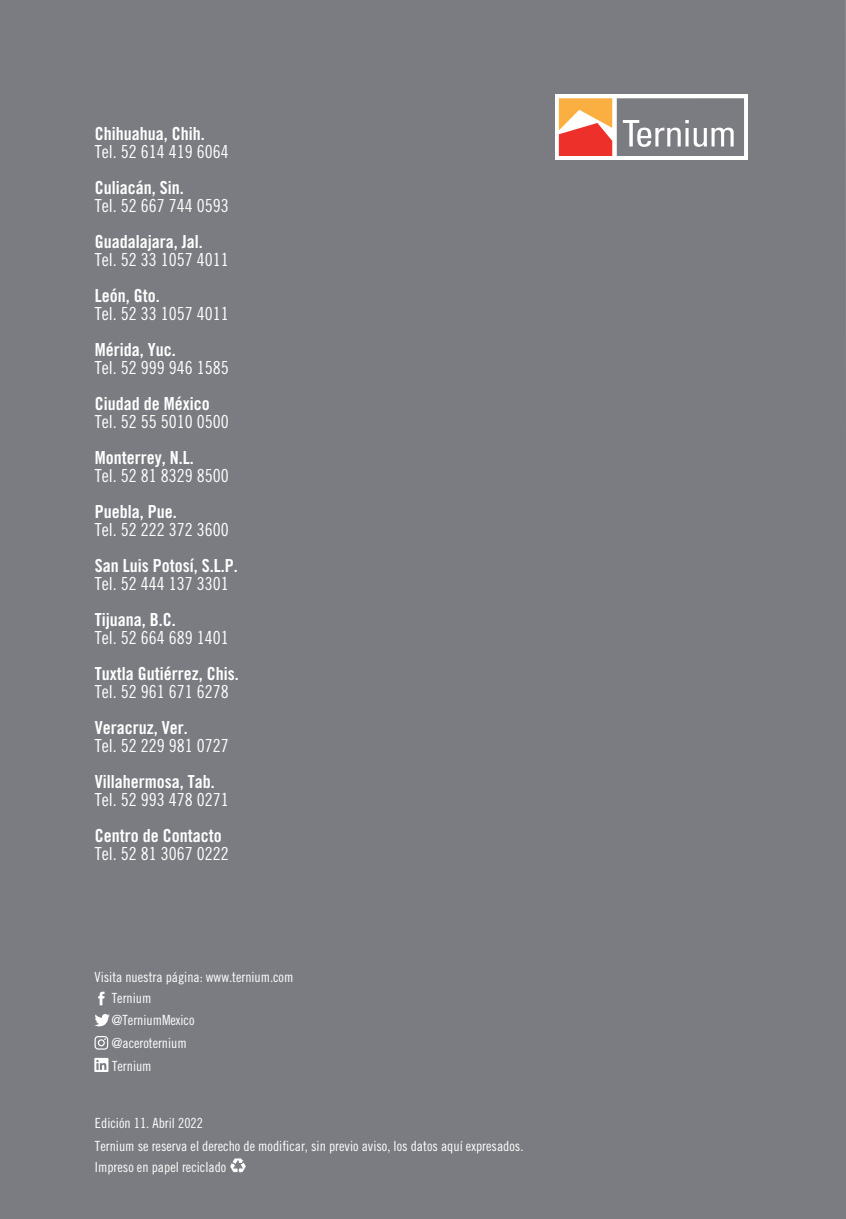
<style>
.page{position:relative;width:846px;height:1219px;background:#7a7c81}
.page>*{position:absolute;margin:0;border:0;box-sizing:border-box;transform-origin:0 0}
.t1{font:18px "Trade Gothic Cond Eighteen";color:#fff}
.t2{font:18px "Trade Gothic Bold Cond Twenty";color:#fff}
.t3{font:14px "Trade Gothic Cond Eighteen";color:#fff}
</style>
<div class="page">
<svg style="left:230px;top:1158px;width:16px;height:15px"></svg>
<svg style="left:95px;top:1014px;width:15px;height:12px"></svg>
<svg style="left:98px;top:992px;width:7px;height:13px"></svg>
<svg style="left:95px;top:1036px;width:13px;height:14px"></svg>
<svg style="left:94px;top:1058px;width:14px;height:14px"></svg>
<div style="left:555px;top:95px;width:192px;height:65px;background:#fff"></div>
<svg style="left:559px;top:98px;width:185px;height:58px;background:#ab8c83"></svg>
<p class="t2" style="left:95px;top:122px;width:111px">Chihuahua, Chih.</p>
<p class="t1" style="left:95px;top:141px;width:135px">Tel. 52 614 419 6064</p>
<p class="t2" style="left:95px;top:176px;width:90px">Culiacán, Sin.</p>
<p class="t1" style="left:95px;top:195px;width:135px">Tel. 52 667 744 0593</p>
<p class="t2" style="left:95px;top:230px;width:109px">Guadalajara, Jal.</p>
<p class="t1" style="left:95px;top:249px;width:135px">Tel. 52 33 1057 4011</p>
<p class="t2" style="left:95px;top:284px;width:66px">León, Gto.</p>
<p class="t1" style="left:95px;top:303px;width:135px">Tel. 52 33 1057 4011</p>
<p class="t2" style="left:95px;top:338px;width:82px">Mérida, Yuc.</p>
<p class="t1" style="left:95px;top:357px;width:135px">Tel. 52 999 946 1585</p>
<p class="t2" style="left:95px;top:392px;width:116px">Ciudad de México</p>
<p class="t1" style="left:95px;top:411px;width:135px">Tel. 52 55 5010 0500</p>
<p class="t2" style="left:95px;top:446px;width:100px">Monterrey, N.L.</p>
<p class="t1" style="left:95px;top:465px;width:135px">Tel. 52 81 8329 8500</p>
<p class="t2" style="left:95px;top:500px;width:83px">Puebla, Pue.</p>
<p class="t1" style="left:95px;top:519px;width:135px">Tel. 52 222 372 3600</p>
<p class="t2" style="left:95px;top:554px;width:144px">San Luis Potosí, S.L.P.</p>
<p class="t1" style="left:95px;top:573px;width:135px">Tel. 52 444 137 3301</p>
<p class="t2" style="left:95px;top:608px;width:82px">Tijuana, B.C.</p>
<p class="t1" style="left:95px;top:627px;width:135px">Tel. 52 664 689 1401</p>
<p class="t2" style="left:95px;top:662px;width:145px">Tuxtla Gutiérrez, Chis.</p>
<p class="t1" style="left:95px;top:681px;width:135px">Tel. 52 961 671 6278</p>
<p class="t2" style="left:95px;top:716px;width:94px">Veracruz, Ver.</p>
<p class="t1" style="left:95px;top:735px;width:135px">Tel. 52 229 981 0727</p>
<p class="t2" style="left:95px;top:770px;width:121px">Villahermosa, Tab.</p>
<p class="t1" style="left:95px;top:789px;width:135px">Tel. 52 993 478 0271</p>
<p class="t2" style="left:95px;top:824px;width:128px">Centro de Contacto</p>
<p class="t1" style="left:95px;top:843px;width:135px">Tel. 52 81 3067 0222</p>
<p class="t3" style="left:95px;top:969px;width:200px">Visita nuestra página: www.ternium.com</p>
<p class="t3" style="left:112px;top:990px;width:41px">Ternium</p>
<p class="t3" style="left:111px;top:1034px;width:77px">@aceroternium</p>
<p class="t3" style="left:111px;top:1012px;width:85px">@TerniumMexico</p>
<p class="t3" style="left:112px;top:1057px;width:41px">Ternium</p>
<p class="t3" style="left:95px;top:1115px;width:110px">Edición 11. Abril 2022</p>
<p class="t3" style="left:95px;top:1159px;width:133px">Impreso en papel reciclado</p>
<p class="t3" style="left:95px;top:1137px;width:430px">Ternium se reserva el derecho de modificar, sin previo aviso, los datos aquí expresados.</p>
</div>
